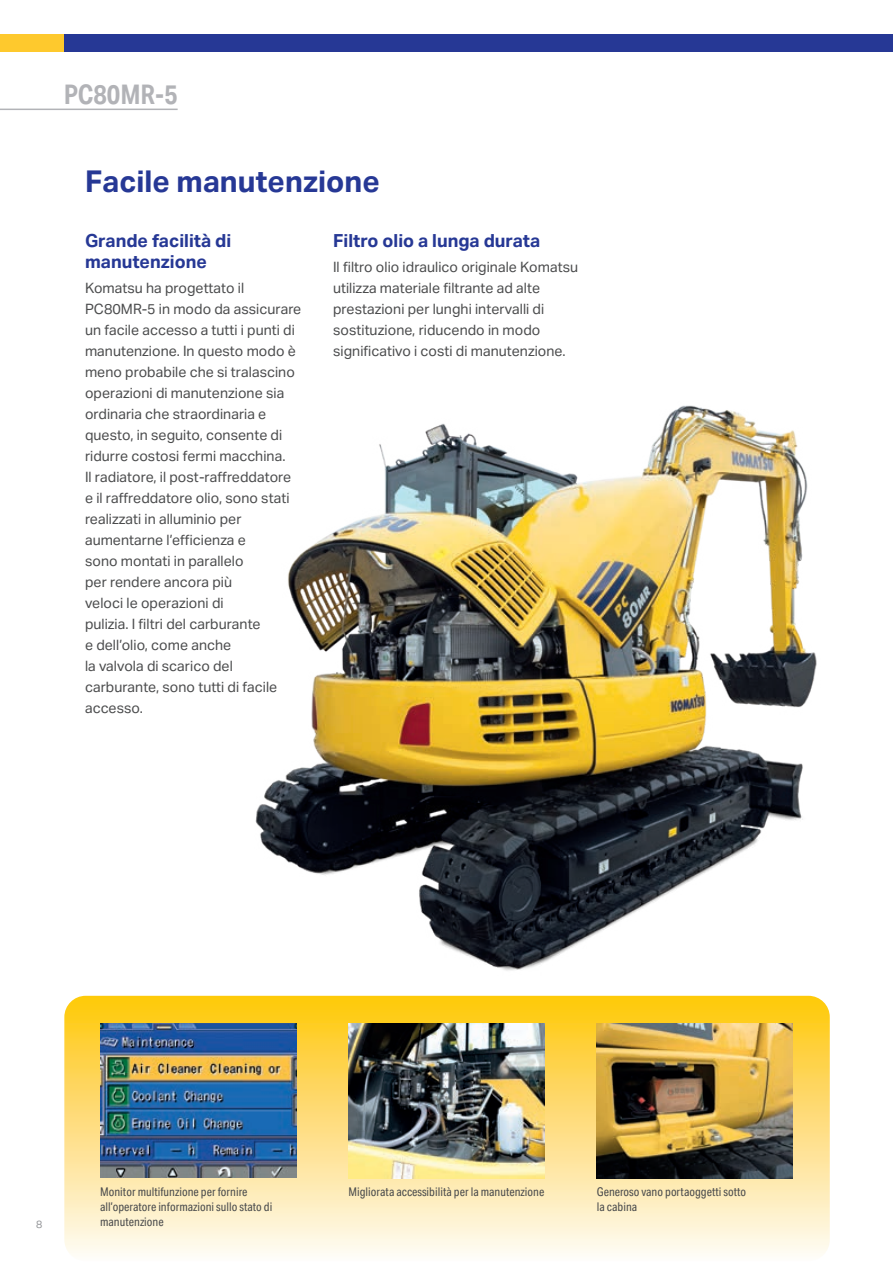
<style>
.page{position:relative;width:893px;height:1263px;background:#fff}
.page>*{position:absolute;margin:0;border:0;box-sizing:border-box;transform-origin:0 0}
.t1{font:700 30px "Aktiv Grotesk";color:#263895}
.t2{font:700 27px "Aktiv Grotesk Cd";color:#b2b3b7}
.t3{font:700 18px/21px "Aktiv Grotesk";color:#263895}
.t4{font:14.25px/21px "Aktiv Grotesk";color:#4b4c4d}
.t5{font:12px/15px "Aktiv Grotesk Cd";color:#4b4c4d}
.t6{font:10.5px "Aktiv Grotesk";color:#939598}
</style>
<div class="page">
<svg style="left:64px;top:996px;width:766px;height:258px;background:#fde390"></svg>
<img style="left:101px;top:1023px;width:195px;height:155px">
<img style="left:349px;top:1023px;width:195px;height:156px">
<img style="left:597px;top:1023px;width:195px;height:156px">
<img style="left:255px;top:405px;width:562px;height:566px">
<hr style="left:0;top:109px;width:178px;height:1px;background:#b2b3b7">
<div style="left:0;top:34px;width:143px;height:17px;background:#fec92d"></div>
<div style="left:64px;top:34px;width:829px;height:17px;background:#263895"></div>
<h2 class="t2" style="left:64px;top:79px;width:115px">PC80MR-5</h2>
<h1 class="t1" style="left:85px;top:164px;width:297px">Facile manutenzione</h1>
<p class="t3" style="left:85px;top:230px;width:148px">Grande facilità di manutenzione</p>
<p class="t4" style="left:85px;top:278px;width:218px">Komatsu ha progettato il<br>PC80MR-5 in modo da assicurare un facile accesso a tutti i punti di manutenzione. In questo modo è meno probabile che si tralascino operazioni di manutenzione sia ordinaria che straordinaria e questo, in seguito, consente di ridurre costosi fermi macchina.<br>Il radiatore, il post-raffreddatore e il raffreddatore olio, sono stati realizzati in alluminio per aumentarne l’efficienza e<br>sono montati in parallelo<br>per rendere ancora più<br>veloci le operazioni di<br>pulizia. I filtri del carburante<br>e dell’olio, come anche<br>la valvola di scarico del carburante, sono tutti di facile accesso.</p>
<p class="t3" style="left:333px;top:230px;width:209px">Filtro olio a lunga durata</p>
<p class="t4" style="left:333px;top:257px;width:247px">Il filtro olio idraulico originale Komatsu utilizza materiale filtrante ad alte prestazioni per lunghi intervalli di sostituzione, riducendo in modo significativo i costi di manutenzione.</p>
<p class="t6" style="left:36px;top:1218px;width:8px">8</p>
<p class="t5" style="left:100px;top:1184px;width:174px">Monitor multifunzione per fornire all’operatore informazioni sullo stato di manutenzione</p>
<p class="t5" style="left:349px;top:1184px;width:197px">Migliorata accessibilità per la manutenzione</p>
<p class="t5" style="left:597px;top:1184px;width:151px">Generoso vano portaoggetti sotto la cabina</p>
</div>
